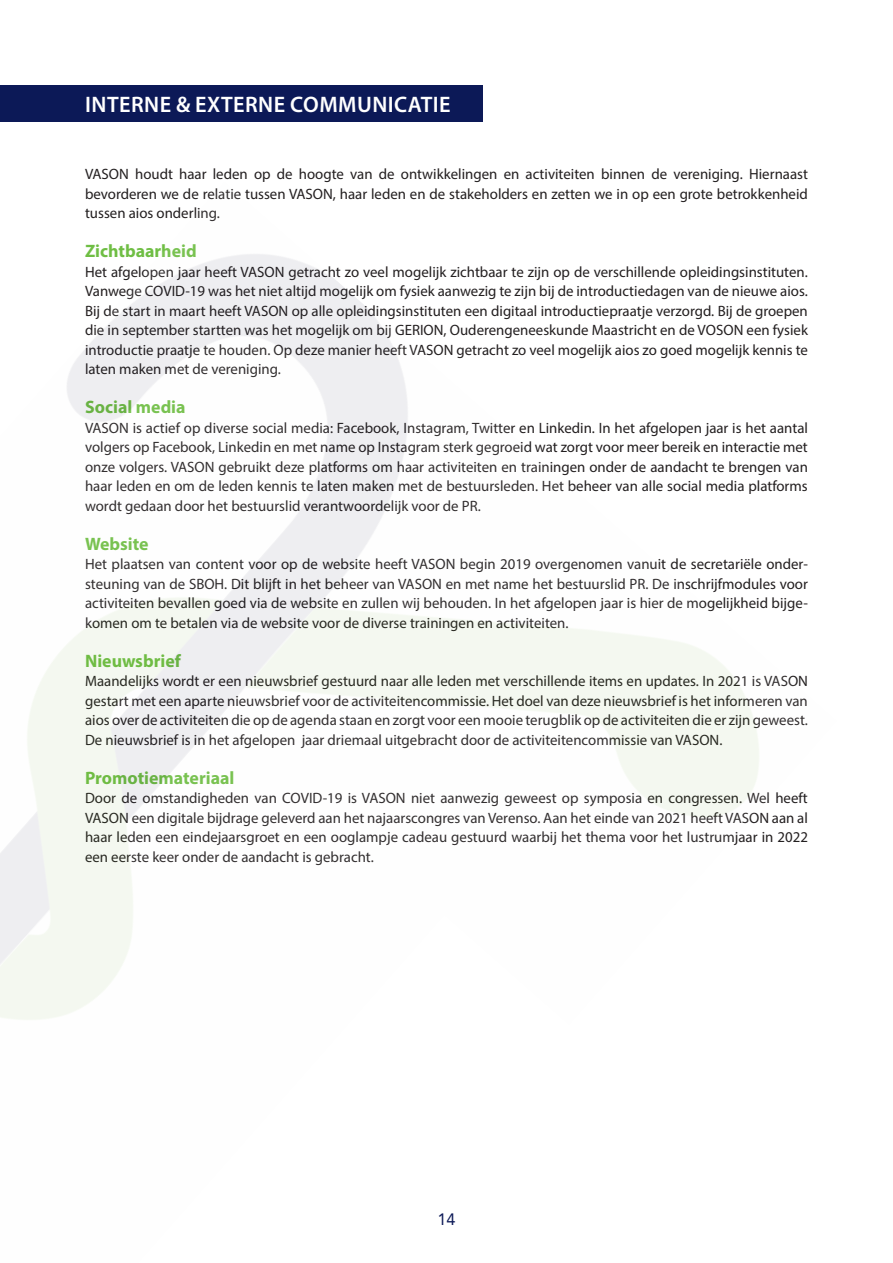
<style>
.page{position:relative;width:893px;height:1263px;background:#fff}
.page>*{position:absolute;margin:0;border:0;box-sizing:border-box;transform-origin:0 0}
.TUSSEN{font:600 22.5px "Myriad Pro";letter-spacing:.02em;color:#fff}
.TUSSEN-2{font:700 18px "Myriad Pro";color:#6fbe44}
.t1{font:16.5px "Avenir";color:#0c1957}
.plat{font:15px/19.5px "Myriad Pro";color:#231f20;text-align:justify}
</style>
<div class="page">
<div style="left:0;top:85px;width:483px;height:36px;background:#0c1957"></div>
<p class="TUSSEN" style="left:85px;top:90px;width:367px">INTERNE &amp; EXTERNE COMMUNICATIE</p>
<p class="plat" style="left:85px;top:164px;width:724px">VASON houdt haar leden op de hoogte van de ontwikkelingen en activiteiten binnen de vereniging. Hiernaast bevorderen we de relatie tussen VASON, haar leden en de stakeholders en zetten we in op een grote betrokkenheid tussen aios onderling.</p>
<p class="TUSSEN-2" style="left:85px;top:239px;width:113px">Zichtbaarheid</p>
<p class="plat" style="left:85px;top:262px;width:724px">Het afgelopen jaar heeft VASON getracht zo veel mogelijk zichtbaar te zijn op de verschillende opleidingsinstituten.<br>Vanwege COVID-19 was het niet altijd mogelijk om fysiek aanwezig te zijn bij de introductiedagen van de nieuwe aios.<br>Bij de start in maart heeft VASON op alle opleidingsinstituten een digitaal introductiepraatje verzorgd. Bij de groepen die in september startten was het mogelijk om bij GERION, Ouderengeneeskunde Maastricht en de VOSON een fysiek introductie praatje te houden. Op deze manier heeft VASON getracht zo veel mogelijk aios zo goed mogelijk kennis te laten maken met de vereniging.</p>
<p class="TUSSEN-2" style="left:85px;top:395px;width:102px">Social media</p>
<p class="plat" style="left:85px;top:418px;width:724px">VASON is actief op diverse social media: Facebook, Instagram, Twitter en Linkedin. In het afgelopen jaar is het aantal volgers op Facebook, Linkedin en met name op Instagram sterk gegroeid wat zorgt voor meer bereik en interactie met onze volgers. VASON gebruikt deze platforms om haar activiteiten en trainingen onder de aandacht te brengen van haar leden en om de leden kennis te laten maken met de bestuursleden. Het beheer van alle social media platforms wordt gedaan door het bestuurslid verantwoordelijk voor de PR.</p>
<p class="TUSSEN-2" style="left:85px;top:532px;width:65px">Website</p>
<p class="plat" style="left:85px;top:554px;width:724px">Het plaatsen van content voor op de website heeft VASON begin 2019 overgenomen vanuit de secretariële onder&shy;steuning van de SBOH. Dit blijft in het beheer van VASON en met name het bestuurslid PR. De inschrijfmodules voor activiteiten bevallen goed via de website en zullen wij behouden. In het afgelopen jaar is hier de mogelijkheid bijge&shy;komen om te betalen via de website voor de diverse trainingen en activiteiten.</p>
<p class="TUSSEN-2" style="left:85px;top:649px;width:97px">Nieuwsbrief</p>
<p class="plat" style="left:85px;top:671px;width:724px">Maandelijks wordt er een nieuwsbrief gestuurd naar alle leden met verschillende items en updates. In 2021 is VASON gestart met een aparte nieuwsbrief voor de activiteitencommissie. Het doel van deze nieuwsbrief is het informeren van aios over de activiteiten die op de agenda staan en zorgt voor een mooie terugblik op de activiteiten die er zijn geweest.<br>De nieuwsbrief is in het afgelopen jaar driemaal uitgebracht door de activiteitencommissie van VASON.</p>
<p class="TUSSEN-2" style="left:85px;top:766px;width:151px">Promotiemateriaal</p>
<p class="plat" style="left:85px;top:788px;width:724px">Door de omstandigheden van COVID-19 is VASON niet aanwezig geweest op symposia en congressen. Wel heeft VASON een digitale bijdrage geleverd aan het najaarscongres van Verenso. Aan het einde van 2021 heeft VASON aan al haar leden een eindejaarsgroet en een ooglampje cadeau gestuurd waarbij het thema voor het lustrumjaar in 2022 een eerste keer onder de aandacht is gebracht.</p>
<p class="t1" style="left:437px;top:1206px;width:20px">14</p>
</div>
